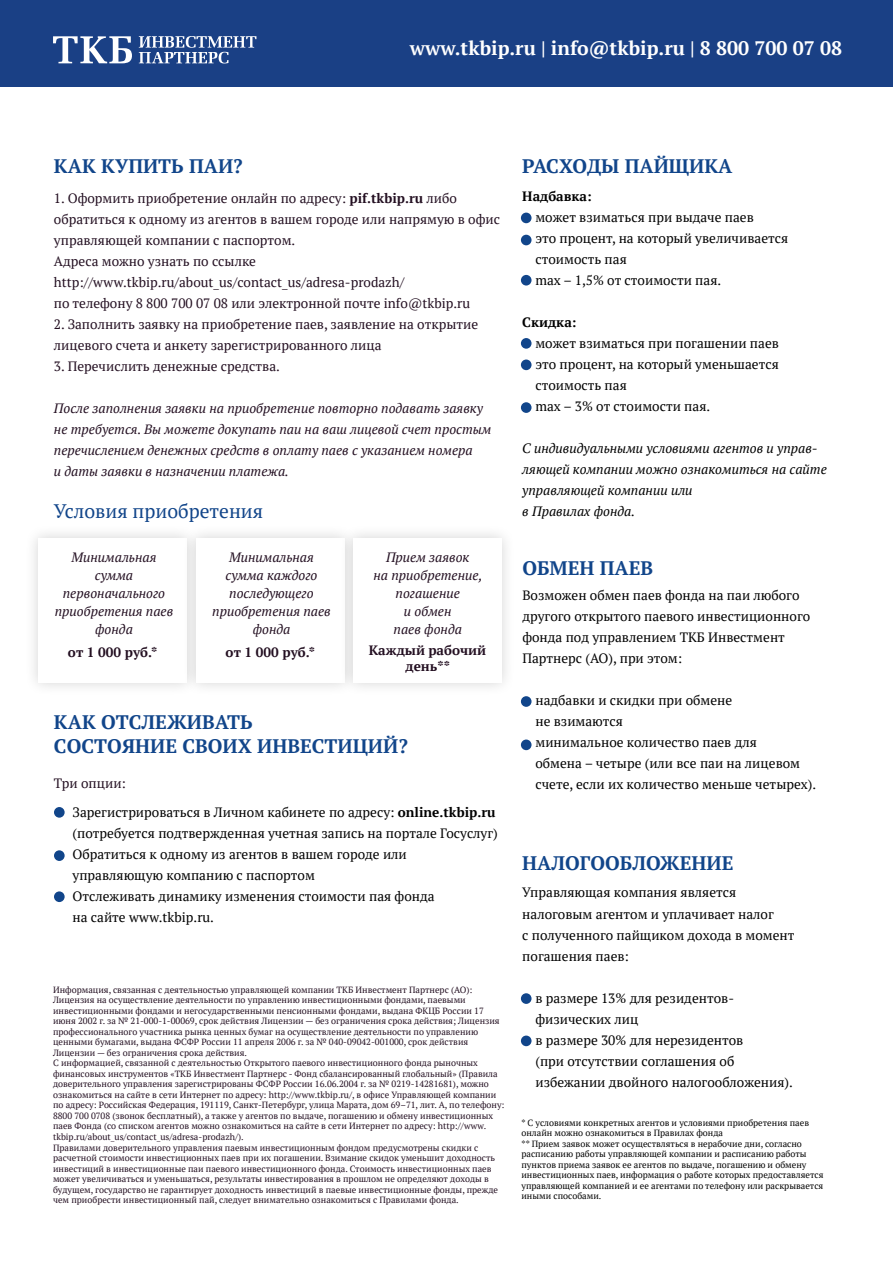
<style>
.page{position:relative;width:893px;height:1263px;background:#fff}
.page>*{position:absolute;margin:0;border:0;box-sizing:border-box;transform-origin:0 0}
.t1{font:700 19.5px/24px "PT Serif";color:#11458a}
.t2{font:700 19.5px "PT Serif";color:#fff}
.t3{font:19.5px "PT Serif";color:#11458a}
.t4{font:13.5px/21px "PT Serif";color:#000}
.t5{font:13.5px/21px "PT Serif";color:#230f21}
.t6{font:italic 13.5px/18px "PT Serif";color:#230f21;text-align:center}
.t7{font:italic 13.5px/21px "PT Serif";color:#000}
.t8{font:700 13.5px/16.5px "PT Serif";color:#230f21;text-align:center}
.t9{font:700 13.5px "PT Serif";color:#000}
.t10{font:9px/10.5px "PT Serif";color:#230f21}
.t11{font:9px/10.5px "PT Serif";color:#000}
.s1{font-weight:700}
.s2{color:#230f21}
</style>
<div class="page">
<div style="left:0;top:0;width:893px;height:86px;background:#1a4085"></div>
<svg style="left:139px;top:36px;width:117px;height:27px"></svg>
<svg style="left:53px;top:36px;width:79px;height:27px"></svg>
<div style="left:24px;top:524px;width:177px;height:173px;background:#000;opacity:.17"></div>
<div style="left:38px;top:538px;width:149px;height:145px;background:#fff"></div>
<div style="left:182px;top:524px;width:177px;height:173px;background:#000;opacity:.17"></div>
<div style="left:196px;top:538px;width:148px;height:145px;background:#fff"></div>
<div style="left:339px;top:524px;width:177px;height:173px;background:#000;opacity:.17"></div>
<div style="left:353px;top:538px;width:149px;height:145px;background:#fff"></div>
<div style="left:54px;top:807px;width:11px;height:11px;background:#11458a;border-radius:50%"></div>
<div style="left:54px;top:850px;width:11px;height:11px;background:#11458a;border-radius:50%"></div>
<div style="left:54px;top:891px;width:11px;height:11px;background:#11458a;border-radius:50%"></div>
<div style="left:521px;top:213px;width:10px;height:10px;background:#11458a;border-radius:50%"></div>
<div style="left:521px;top:235px;width:10px;height:10px;background:#11458a;border-radius:50%"></div>
<div style="left:521px;top:275px;width:10px;height:11px;background:#11458a;border-radius:50%"></div>
<div style="left:521px;top:338px;width:10px;height:11px;background:#11458a;border-radius:50%"></div>
<div style="left:521px;top:359px;width:10px;height:11px;background:#11458a;border-radius:50%"></div>
<div style="left:521px;top:402px;width:10px;height:11px;background:#11458a;border-radius:50%"></div>
<div style="left:521px;top:696px;width:10px;height:11px;background:#11458a;border-radius:50%"></div>
<div style="left:521px;top:739px;width:10px;height:11px;background:#11458a;border-radius:50%"></div>
<div style="left:521px;top:993px;width:10px;height:11px;background:#11458a;border-radius:50%"></div>
<div style="left:521px;top:1035px;width:10px;height:11px;background:#11458a;border-radius:50%"></div>
<h1 class="t1" style="left:54px;top:154px;width:190px">КАК КУПИТЬ ПАИ?</h1>
<h1 class="t2" style="left:410px;top:35px;width:434px">www.tkbip.ru | info@tkbip.ru | 8 800 700 07 08</h1>
<h1 class="t1" style="left:522px;top:154px;width:212px">РАСХОДЫ ПАЙЩИКА</h1>
<p class="t5" style="left:54px;top:188px;width:448px">1. Оформить приобретение онлайн по адресу: <span class="s1">pif.tkbip.ru</span> либо обратиться к одному из агентов в вашем городе или напрямую в офис управляющей компании с паспортом.<br>Адреса можно узнать по ссылке http://www.tkbip.ru/about_us/contact_us/adresa-prodazh/<br>по телефону 8 800 700 07 08 или электронной почте info@tkbip.ru</p>
<h2 class="t5" style="left:54px;top:314px;width:426px">2. Заполнить заявку на приобретение паев, заявление на открытие лицевого счета и анкету зарегистрированного лица</h2>
<h2 class="t5" style="left:54px;top:356px;width:228px">3. Перечислить денежные средства.</h2>
<h2 class="t6" style="left:54px;top:398px;width:439px;line-height:21px;text-align:left">После заполнения заявки на приобретение повторно подавать заявку не требуется. Вы можете докупать паи на ваш лицевой счет простым перечислением денежных средств в оплату паев с указанием номера<br>и даты заявки в назначении платежа.</h2>
<h1 class="t3" style="left:54px;top:499px;width:211px">Условия приобретения</h1>
<h2 class="t6" style="left:55px;top:548px;width:120px">Минимальная сумма первоначального приобретения паев фонда</h2>
<h2 class="t8" style="left:68px;top:643px;width:91px">от 1 000 руб.*</h2>
<h2 class="t6" style="left:212px;top:548px;width:120px">Минимальная сумма каждого последующего приобретения паев фонда</h2>
<h2 class="t8" style="left:226px;top:643px;width:91px">от 1 000 руб.*</h2>
<h2 class="t6" style="left:374px;top:548px;width:110px">Прием заявок<br>на приобретение, погашение<br>и обмен<br>паев фонда</h2>
<h2 class="t8" style="left:369px;top:642px;width:119px">Каждый рабочий день**</h2>
<h1 class="t1" style="left:54px;top:709px;width:355px">КАК ОТСЛЕЖИВАТЬ<br>СОСТОЯНИЕ СВОИХ ИНВЕСТИЦИЙ?</h1>
<h2 class="t4" style="left:73px;top:769px;width:425px;line-height:29.2px;text-indent:-19px"><span class="s2">Три опции:<br></span>Зарегистрироваться в Личном кабинете по адресу: <span class="s1">online.tkbip.ru</span></h2>
<h2 class="t4" style="left:73px;top:823px;width:427px">(потребуется подтвержденная учетная запись на портале Госуслуг)<br>Обратиться к одному из агентов в вашем городе или управляющую компанию с паспортом<br>Отслеживать динамику изменения стоимости пая фонда<br>на сайте www.tkbip.ru.</h2>
<p class="t10" style="left:53px;top:984px;width:453px">Информация, связанная с деятельностью управляющей компании ТКБ Инвестмент Партнерс (АО):<br>Лицензия на осуществление деятельности по управлению инвестиционными фондами, паевыми инвестиционными фондами и негосударственными пенсионными фондами, выдана ФКЦБ России 17 июня 2002 г. за № 21-000-1-00069, срок действия Лицензии — без ограничения срока действия; Лицензия профессионального участника рынка ценных бумаг на осуществление деятельности по управлению ценными бумагами, выдана ФСФР России 11 апреля 2006 г. за № 040-09042-001000, срок действия Лицензии — без ограничения срока действия.<br>С информацией, связанной с деятельностью Открытого паевого инвестиционного фонда рыночных финансовых инструментов «ТКБ Инвестмент Партнерс - Фонд сбалансированный глобальный» (Правила доверительного управления зарегистрированы ФСФР России 16.06.2004 г. за № 0219-14281681), можно ознакомиться на сайте в сети Интернет по адресу: http://www.tkbip.ru/, в офисе Управляющей компании по адресу: Российская Федерация, 191119, Санкт-Петербург, улица Марата, дом 69–71, лит. А, по телефону:<br>8800 700 0708 (звонок бесплатный), а также у агентов по выдаче, погашению и обмену инвестиционных паев Фонда (со списком агентов можно ознакомиться на сайте в сети Интернет по адресу: http://www. tkbip.ru/about_us/contact_us/adresa-prodazh/).<br>Правилами доверительного управления паевым инвестиционным фондом предусмотрены скидки с расчетной стоимости инвестиционных паев при их погашении. Взимание скидок уменьшит доходность инвестиций в инвестиционные паи паевого инвестиционного фонда. Стоимость инвестиционных паев может увеличиваться и уменьшаться, результаты инвестирования в прошлом не определяют доходы в будущем, государство не гарантирует доходность инвестиций в паевые инвестиционные фонды, прежде чем приобрести инвестиционный пай, следует внимательно ознакомиться с Правилами фонда.</p>
<h2 class="t9" style="left:522px;top:187px;width:71px">Надбавка:</h2>
<h2 class="t4" style="left:535px;top:206px;width:254px">может взиматься при выдаче паев<br>это процент, на который увеличивается стоимость пая<br>max – 1,5% от стоимости пая.</h2>
<h2 class="t9" style="left:522px;top:313px;width:56px">Скидка:</h2>
<h2 class="t4" style="left:535px;top:332px;width:245px">может взиматься при погашении паев это процент, на который уменьшается стоимость пая<br>max – 3% от стоимости пая.</h2>
<h2 class="t7" style="left:522px;top:437px;width:306px">С индивидуальными условиями агентов и управ&shy;ляющей компании можно ознакомиться на сайте управляющей компании или<br>в Правилах фонда.</h2>
<h1 class="t1" style="left:522px;top:556px;width:132px">ОБМЕН ПАЕВ</h1>
<h2 class="t4" style="left:522px;top:585px;width:289px">Возможен обмен паев фонда на паи любого другого открытого паевого инвестиционного фонда под управлением ТКБ Инвестмент Партнерс (АО), при этом:</h2>
<h2 class="t4" style="left:535px;top:690px;width:282px">надбавки и скидки при обмене<br>не взимаются<br>минимальное количество паев для<br>обмена – четыре (или все паи на лицевом счете, если их количество меньше четырех).</h2>
<h1 class="t1" style="left:522px;top:850px;width:213px">НАЛОГООБЛОЖЕНИЕ</h1>
<h2 class="t4" style="left:522px;top:882px;width:274px">Управляющая компания является налоговым агентом и уплачивает налог<br>с полученного пайщиком дохода в момент погашения паев:</h2>
<h2 class="t4" style="left:535px;top:987px;width:259px">в размере 13% для резидентов&shy;физических лиц<br>в размере 30% для нерезидентов<br>(при отсутствии соглашения об избежании двойного налогообложения).</h2>
<p class="t11" style="left:521px;top:1117px;width:304px">* С условиями конкретных агентов и условиями приобретения паев онлайн можно ознакомиться в Правилах фонда<br>** Прием заявок может осуществляться в нерабочие дни, согласно расписанию работы управляющей компании и расписанию работы пунктов приема заявок ее агентов по выдаче, погашению и обмену инвестиционных паев, информация о работе которых предоставляется управляющей компанией и ее агентами по телефону или раскрывается иными способами.</p>
</div>
